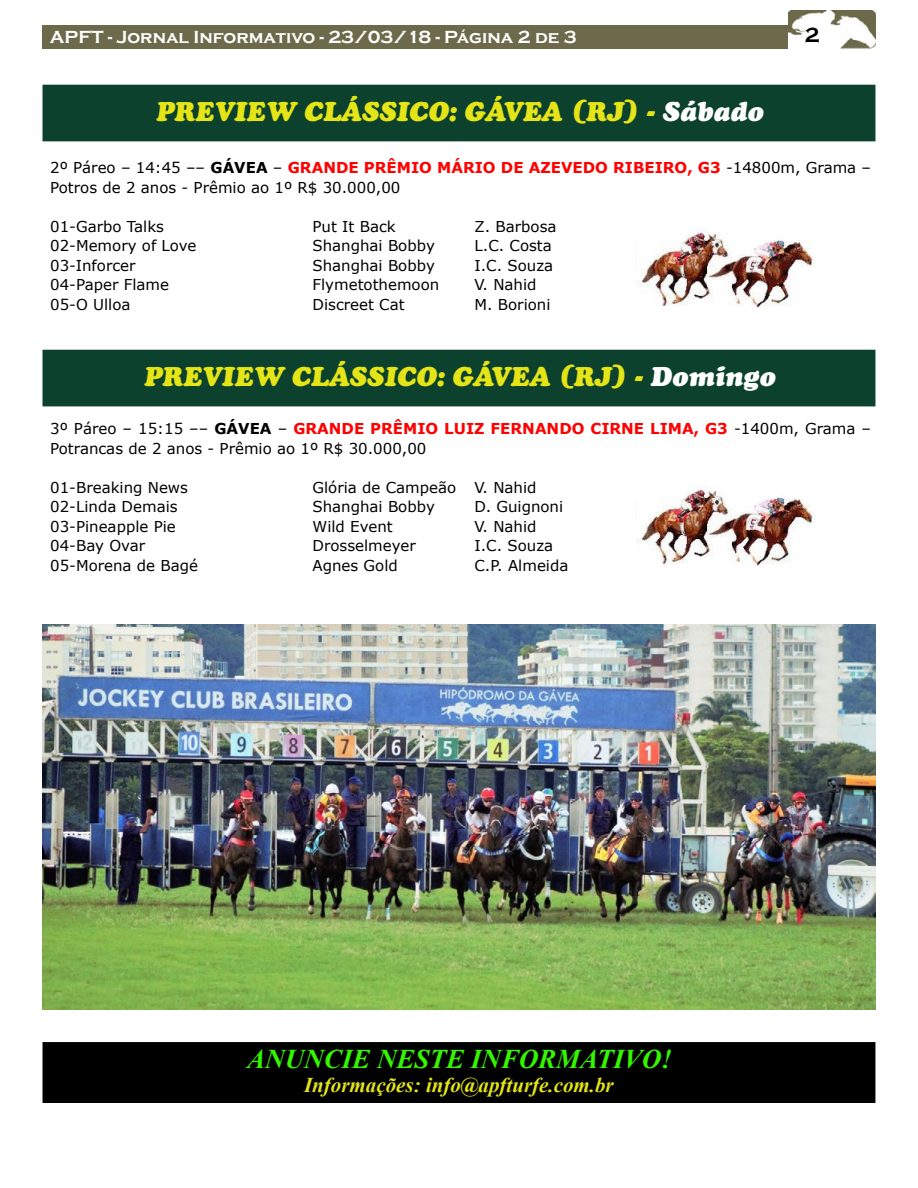
<style>
.page{position:relative;width:918px;height:1188px;background:#fff}
.page>*{position:absolute;margin:0;border:0;box-sizing:border-box;transform-origin:0 0}
.t1{font:italic 27px "Cooper Black Std";color:#e4e417}
.t2{font:italic 700 27px "Times New Roman";color:#33f600}
.t3{font:italic 700 21px "Times New Roman";color:#e4e417}
.t4{font:700 21px "Copperplate Gothic";color:#000}
.t5{font:700 18px "Copperplate Gothic";color:#fff}
.t6{font:15px/19.5px "Verdana";color:#000}
.s1{color:#fff}
.s2{font-weight:700}
.s3{font-weight:700;color:#f00}
</style>
<div class="page">
<div style="left:43px;top:85px;width:832px;height:56px;background:#0b412d"></div>
<div style="left:43px;top:25px;width:746px;height:24px;background:#6c6a4a"></div>
<img style="left:789px;top:10px;width:86px;height:40px">
<img style="left:638px;top:228px;width:176px;height:79px">
<img style="left:638px;top:487px;width:176px;height:78px">
<img style="left:43px;top:624px;width:832px;height:385px">
<div style="left:43px;top:350px;width:832px;height:56px;background:#0b412d"></div>
<div style="left:43px;top:1043px;width:832px;height:59px;background:#000"></div>
<div style="left:43px;top:1042px;width:832px;height:61px;border:2px solid #000"></div>
<p class="t5" style="left:50px;top:28px;width:528px">APFT - Jornal Informativo - 23/03/18 - Página 2 de 3</p>
<h2 class="t4" style="left:805px;top:24px;width:16px">2</h2>
<h1 class="t1" style="left:156px;top:95px;width:609px">PREVIEW CLÁSSICO: GÁVEA (RJ) - <span class="s1">Sábado</span></h1>
<p class="t6" style="left:50px;top:158px;width:823px">2º Páreo – 14:45 –– <span class="s2">GÁVEA</span> – <span class="s3">GRANDE PRÊMIO MÁRIO DE AZEVEDO RIBEIRO, G3</span> -14800m, Grama –<br>Potros de 2 anos - Prêmio ao 1º R$ 30.000,00</p>
<p class="t6" style="left:50px;top:216px;width:115px">01-Garbo Talks</p>
<p class="t6" style="left:313px;top:216px;width:85px">Put It Back</p>
<p class="t6" style="left:475px;top:216px;width:84px">Z. Barbosa</p>
<p class="t6" style="left:50px;top:236px;width:148px">02-Memory of Love</p>
<p class="t6" style="left:313px;top:236px;width:124px">Shanghai Bobby</p>
<p class="t6" style="left:475px;top:236px;width:79px">L.C. Costa</p>
<p class="t6" style="left:50px;top:255px;width:87px">03-Inforcer</p>
<p class="t6" style="left:313px;top:255px;width:124px">Shanghai Bobby</p>
<p class="t6" style="left:475px;top:255px;width:80px">I.C. Souza</p>
<p class="t6" style="left:50px;top:275px;width:120px">04-Paper Flame</p>
<p class="t6" style="left:313px;top:275px;width:128px">Flymetothemoon</p>
<p class="t6" style="left:475px;top:275px;width:64px">V. Nahid</p>
<p class="t6" style="left:50px;top:294px;width:82px">05-O Ulloa</p>
<p class="t6" style="left:313px;top:294px;width:94px">Discreet Cat</p>
<p class="t6" style="left:475px;top:294px;width:78px">M. Borioni</p>
<h1 class="t1" style="left:144px;top:360px;width:633px">PREVIEW CLÁSSICO: GÁVEA (RJ) - <span class="s1">Domingo</span></h1>
<p class="t6" style="left:50px;top:419px;width:823px">3º Páreo – 15:15 –– <span class="s2">GÁVEA</span> – <span class="s3">GRANDE PRÊMIO LUIZ FERNANDO CIRNE LIMA, G3</span> -1400m, Grama –<br>Potrancas de 2 anos - Prêmio ao 1º R$ 30.000,00</p>
<p class="t6" style="left:50px;top:478px;width:139px">01-Breaking News</p>
<p class="t6" style="left:313px;top:478px;width:226px">Glória de Campeão V. Nahid</p>
<p class="t6" style="left:50px;top:497px;width:129px">02-Linda Demais</p>
<p class="t6" style="left:313px;top:497px;width:124px">Shanghai Bobby</p>
<p class="t6" style="left:475px;top:497px;width:90px">D. Guignoni</p>
<p class="t6" style="left:50px;top:517px;width:127px">03-Pineapple Pie</p>
<p class="t6" style="left:313px;top:517px;width:82px">Wild Event</p>
<p class="t6" style="left:475px;top:517px;width:64px">V. Nahid</p>
<p class="t6" style="left:50px;top:536px;width:97px">04-Bay Ovar</p>
<p class="t6" style="left:313px;top:536px;width:105px">Drosselmeyer</p>
<p class="t6" style="left:475px;top:536px;width:80px">I.C. Souza</p>
<p class="t6" style="left:50px;top:556px;width:149px">05-Morena de Bagé</p>
<p class="t6" style="left:313px;top:556px;width:87px">Agnes Gold</p>
<p class="t6" style="left:475px;top:556px;width:95px">C.P. Almeida</p>
<h1 class="t2" style="left:247px;top:1040px;width:426px">ANUNCIE NESTE INFORMATIVO!</h1>
<h2 class="t3" style="left:304px;top:1071px;width:311px">Informações: info@apfturfe.com.br</h2>
</div>
